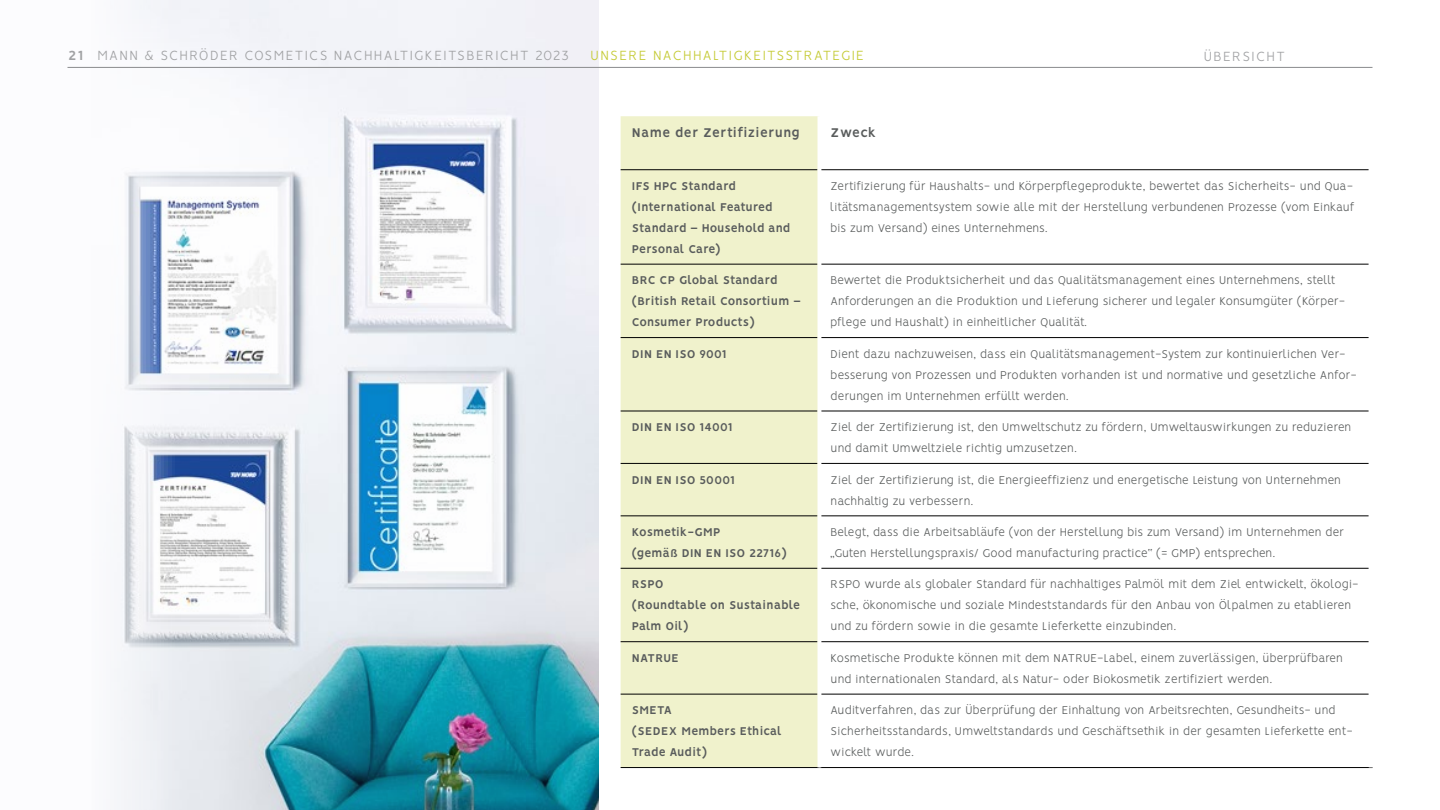
<style>
.page{position:relative;width:1440px;height:810px;background:#fff}
.page>*{position:absolute;margin:0;border:0;box-sizing:border-box;transform-origin:0 0}
.t1{font:300 15px "Vision";letter-spacing:.09em;color:#a1a2a4}
.t2{font:300 15px "Vision";color:#c4ca33}
.t3{font:700 14.25px "Vision";letter-spacing:.03em;color:#595c5c}
.t4{font:300 12.75px/21px "Vision";color:#595c5c}
.t5{font:700 12.75px/21px "Vision";color:#595c5c}
.t6{font:300 12.75px/21px "Vision";letter-spacing:.03em;color:#595c5c}
.t7{font:700 12.75px/21px "Vision";letter-spacing:.03em;color:#595c5c}
.t8{font:700 12.75px/21px "Vision";letter-spacing:.02em;color:#595c5c}
.s1{font-weight:700}
</style>
<div class="page">
<img style="left:91px;top:0;width:507px;height:810px">
<div style="left:621px;top:116px;width:197px;height:651px;background:#f0f2cc"></div>
<hr style="left:621px;top:169px;width:197px;height:1px;background:#000">
<hr style="left:821px;top:169px;width:548px;height:1px;background:#000">
<hr style="left:621px;top:264px;width:197px;height:1px;background:#000">
<hr style="left:821px;top:264px;width:548px;height:1px;background:#000">
<hr style="left:621px;top:337px;width:197px;height:1px;background:#000">
<hr style="left:821px;top:337px;width:548px;height:1px;background:#000">
<hr style="left:621px;top:411px;width:197px;height:1px;background:#000">
<hr style="left:821px;top:411px;width:548px;height:1px;background:#000">
<hr style="left:621px;top:463px;width:197px;height:1px;background:#000">
<hr style="left:821px;top:463px;width:548px;height:1px;background:#000">
<hr style="left:621px;top:516px;width:197px;height:1px;background:#000">
<hr style="left:821px;top:516px;width:548px;height:1px;background:#000">
<hr style="left:621px;top:568px;width:197px;height:1px;background:#000">
<hr style="left:821px;top:568px;width:548px;height:1px;background:#000">
<hr style="left:621px;top:642px;width:197px;height:1px;background:#000">
<hr style="left:821px;top:642px;width:548px;height:1px;background:#000">
<hr style="left:621px;top:694px;width:197px;height:1px;background:#000">
<hr style="left:821px;top:694px;width:548px;height:1px;background:#000">
<hr style="left:621px;top:767px;width:198px;height:1px;background:#000">
<hr style="left:819px;top:767px;width:553px;height:1px;background:#000">
<hr style="left:68px;top:67px;width:1304px;height:1px;background:#8a8b8d">
<p class="t1" style="left:69px;top:47px;width:502px"><span class="s1">21</span> MANN &amp; SCHRÖDER COSMETICS NACHHALTIGKEITSBERICHT 2023</p>
<p class="t2" style="left:591px;top:47px;width:10px">unsere</p>
<p class="t2" style="left:653px;top:47px;width:20px">Nachhaltigkeitsstrategie</p>
<p class="t1" style="left:1204px;top:47px;width:83px">ÜBERSICHT</p>
<p class="t3" style="left:632px;top:125px;width:170px">Name der Zertifizierung</p>
<p class="t3" style="left:831px;top:125px;width:47px">Zweck</p>
<p class="t5" style="left:632px;top:177px;width:160px">IFS HPC Standard (International Featured<br>Standard – Household and<br>Personal Care)</p>
<p class="t4" style="left:831px;top:177px;width:525px;text-align:justify">Zertifizierung für Haushalts- und Körperpflegeprodukte, bewertet das Sicherheits- und Qua&shy;litätsmanagementsystem sowie alle mit der Herstellung verbundenen Prozesse (vom Einkauf bis zum Versand) eines Unternehmens.</p>
<p class="t5" style="left:632px;top:271px;width:171px">BRC CP Global Standard (British Retail Consortium –<br>Consumer Products)</p>
<p class="t4" style="left:831px;top:271px;width:516px">Bewertet die Produktsicherheit und das Qualitätsmanagement eines Unternehmens, stellt<br>Anforderungen an die Produktion und Lieferung sicherer und legaler Konsumgüter (Körper&shy;pflege und Haushalt) in einheitlicher Qualität.</p>
<p class="t7" style="left:632px;top:344px;width:96px">DIN EN ISO 9001</p>
<p class="t4" style="left:831px;top:345px;width:527px">Dient dazu nachzuweisen, dass ein Qualitätsmanagement-System zur kontinuierlichen Ver&shy;besserung von Prozessen und Produkten vorhanden ist und normative und gesetzliche Anfor&shy;derungen im Unternehmen erfüllt werden.</p>
<p class="t7" style="left:632px;top:418px;width:102px">DIN EN ISO 14001</p>
<p class="t6" style="left:831px;top:418px;width:522px">Ziel der Zertifizierung ist, den Umweltschutz zu fördern, Umweltauswirkungen zu reduzieren und damit Umweltziele richtig umzusetzen.</p>
<p class="t7" style="left:632px;top:470px;width:104px">DIN EN ISO 50001</p>
<p class="t4" style="left:831px;top:470px;width:512px">Ziel der Zertifizierung ist, die Energieeffizienz und energetische Leistung von Unternehmen nachhaltig zu verbessern.</p>
<p class="t7" style="left:632px;top:523px;width:156px">Kosmetik-GMP<br>(gemäß DIN EN ISO 22716)</p>
<p class="t4" style="left:831px;top:523px;width:515px">Belegt, dass die Arbeitsabläufe (von der Herstellung bis zum Versand) im Unternehmen der „Guten Herstellungspraxis/ Good manufacturing practice“ (= GMP) entsprechen.</p>
<p class="t5" style="left:632px;top:575px;width:170px">RSPO<br>(Roundtable on Sustainable<br>Palm Oil)</p>
<p class="t4" style="left:831px;top:575px;width:529px">RSPO wurde als globaler Standard für nachhaltiges Palmöl mit dem Ziel entwickelt, ökologi&shy;sche, ökonomische und soziale Mindeststandards für den Anbau von Ölpalmen zu etablieren und zu fördern sowie in die gesamte Lieferkette einzubinden.</p>
<p class="t5" style="left:632px;top:649px;width:49px">NATRUE</p>
<p class="t4" style="left:831px;top:649px;width:514px">Kosmetische Produkte können mit dem NATRUE-Label, einem zuverlässigen, überprüfbaren und internationalen Standard, als Natur- oder Biokosmetik zertifiziert werden.</p>
<p class="t8" style="left:632px;top:701px;width:151px">SMETA<br>(SEDEX Members Ethical<br>Trade Audit)</p>
<p class="t4" style="left:831px;top:701px;width:524px">Auditverfahren, das zur Überprüfung der Einhaltung von Arbeitsrechten, Gesundheits- und<br>Sicherheitsstandards, Umweltstandards und Geschäftsethik in der gesamten Lieferkette ent&shy;wickelt wurde.</p>
</div>
